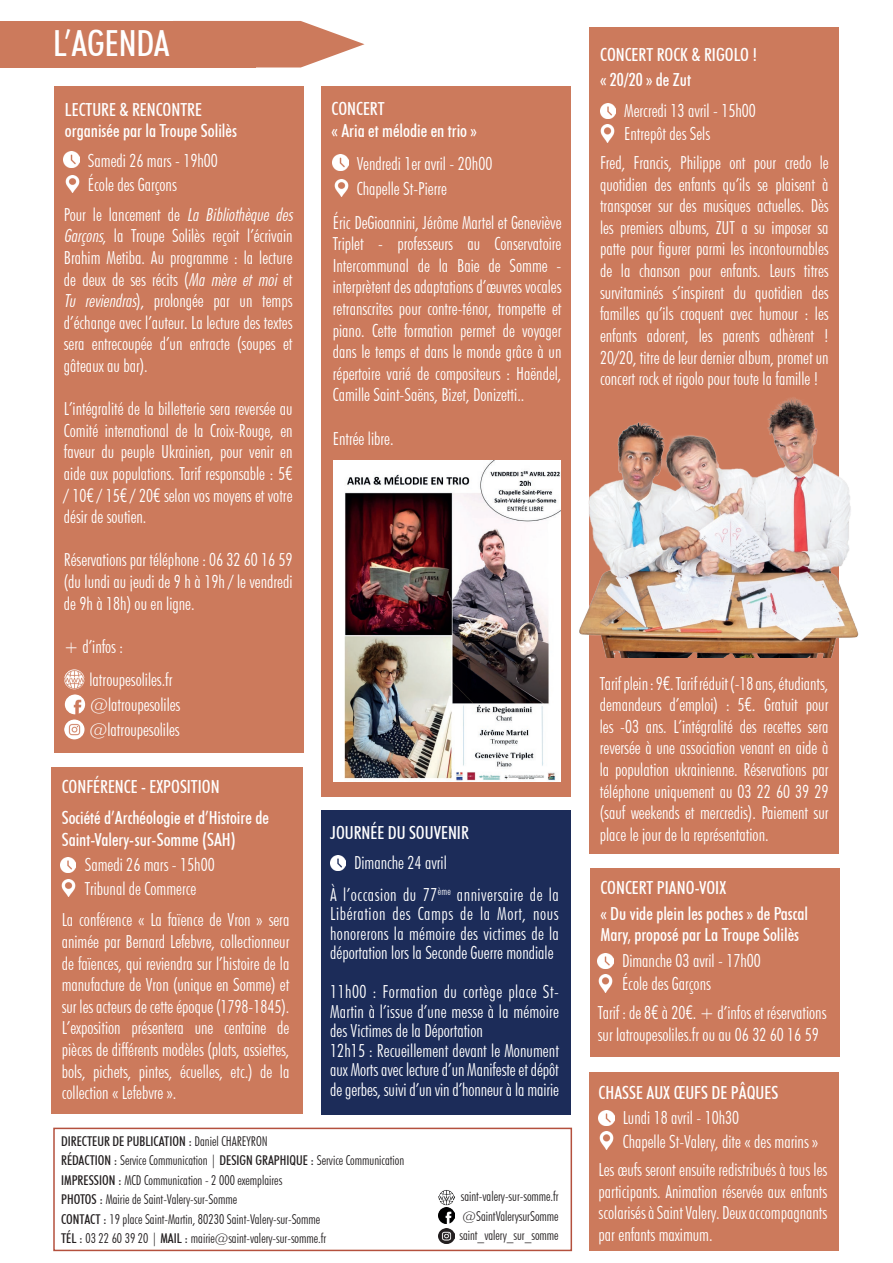
<style>
.page{position:relative;width:893px;height:1263px;background:#fff}
.page>*{position:absolute;margin:0;border:0;box-sizing:border-box;transform-origin:0 0}
.t1{font:500 condensed 36px "Futura BT";color:#fff}
.t2{font:300 condensed 18px/21.6px "Futura BT";color:#fff;text-align:justify}
.t3{font:500 condensed 18px/21.6px "Futura BT";color:#fff}
.t4{font:300 condensed 18px/32px "Futura BT";letter-spacing:.03em;color:#fff}
.t5{font:300 condensed 13.5px/19.5px "Futura BT";color:#231f20}
.s1{font-style:italic}
.s2{font-family:"Futura"}
.s3{font-weight:500}
</style>
<div class="page">
<div style="left:0;top:21px;width:255px;height:47px;background:#cc7a5c"></div>
<svg style="left:255px;top:21px;width:109px;height:46px"></svg>
<div style="left:53px;top:1128px;width:519px;height:123px;border:2px solid #b4503d"></div>
<img style="left:439px;top:1228px;width:15px;height:15px">
<img style="left:439px;top:1208px;width:15px;height:15px">
<img style="left:439px;top:1190px;width:15px;height:15px">
<div style="left:52px;top:767px;width:251px;height:347px;background:#cc7a5c"></div>
<img style="left:61px;top:879px;width:15px;height:18px">
<img style="left:61px;top:858px;width:15px;height:15px">
<div style="left:322px;top:86px;width:249px;height:710px;background:#cc7a5c"></div>
<img style="left:333px;top:155px;width:15px;height:15px">
<img style="left:334px;top:179px;width:15px;height:18px">
<div style="left:54px;top:86px;width:250px;height:667px;background:#cc7a5c"></div>
<img style="left:64px;top:152px;width:15px;height:15px">
<img style="left:65px;top:175px;width:15px;height:18px">
<img style="left:64px;top:669px;width:21px;height:20px;border-radius:10px">
<img style="left:64px;top:719px;width:21px;height:20px;border-radius:10px">
<img style="left:65px;top:694px;width:20px;height:20px;border-radius:10px">
<div style="left:590px;top:869px;width:249px;height:188px;background:#cc7a5c"></div>
<img style="left:598px;top:975px;width:15px;height:17px">
<img style="left:598px;top:953px;width:15px;height:15px">
<div style="left:589px;top:1072px;width:250px;height:179px;background:#cc7a5c"></div>
<div style="left:322px;top:810px;width:249px;height:304px;background:#1c2c59"></div>
<img style="left:599px;top:1132px;width:15px;height:17px">
<img style="left:599px;top:1110px;width:15px;height:16px">
<img style="left:330px;top:855px;width:15px;height:15px">
<div style="left:589px;top:27px;width:250px;height:827px;background:#cc7a5c"></div>
<img style="left:600px;top:125px;width:15px;height:17px">
<img style="left:600px;top:103px;width:15px;height:16px">
<img style="left:504px;top:397px;width:355px;height:260px">
<img style="left:333px;top:461px;width:227px;height:320px">
<h1 class="t1" style="left:53px;top:21px;width:118px">L’AGENDA</h1>
<p class="t3" style="left:65px;top:99px;width:174px">LECTURE &amp; RENCONTRE organisée par la Troupe Solilès</p>
<p class="t2" style="left:88px;top:149px;width:131px;line-height:23.5px">Samedi 26 mars - 19h00<br>École des Garçons</p>
<p class="t2" style="left:64px;top:203px;width:234px;text-align:left">Po u r l e l a n ce m e n t d e <span class="s1">La Bibliothèque des Garçons</span>, la Troupe Solilès reçoit l’écrivain Brahim Metiba. Au programme : la lecture de deux de ses récits (<span class="s1">Ma mère et moi</span> et <span class="s1">Tu reviendras</span>), prolongée par un temps d’échange avec l’auteur. La lecture des textes sera entrecoupée d’un entracte (soupes et gâteaux au bar).</p>
<p class="t2" style="left:64px;top:398px;width:230px">L’intégralité de la billetterie sera reversée au Comité international de la Croix-Rouge, en faveur du peuple Ukrainien, pour venir en aide aux populations. Tarif responsable : 5<span class="s2">€ </span>/ 10<span class="s2">€</span> / 15<span class="s2">€</span> / 20<span class="s2">€</span> selon vos moyens et votre désir de soutien.</p>
<p class="t2" style="left:64px;top:549px;width:230px">Réservations par téléphone : 06 32 60 16 59 (du lundi au jeudi de 9 h à 19h / le vendredi de 9h à 18h) ou en ligne.</p>
<p class="t2" style="left:90px;top:630px;width:84px;line-height:33.3px;text-indent:-26px">+ d’infos : latroupesoliles.fr</p>
<p class="t2" style="left:90px;top:719px;width:92px">@latroupesoliles</p>
<p class="t2" style="left:90px;top:694px;width:92px">@latroupesoliles</p>
<p class="t3" style="left:62px;top:776px;width:159px">CONFÉRENCE - EXPOSITION</p>
<p class="t3" style="left:62px;top:807px;width:209px">Société d’Archéologie et d’Histoire de<br>Saint-Valery-sur-Somme (SAH)</p>
<p class="t2" style="left:85px;top:854px;width:131px">Samedi 26 mars - 15h00</p>
<p class="t2" style="left:85px;top:877px;width:113px">Tribunal de Commerce</p>
<p class="t2" style="left:62px;top:909px;width:229px">La conférence « La faïence de Vron » sera animée par Bernard Lefebvre, collectionneur de faïences, qui reviendra sur l’histoire de la manufacture de Vron (unique en Somme) et sur les acteurs de cette époque (1798-1845).<br>L’exposition présentera une centaine de pièces de différents modèles (plats, assiettes, bols, pichets, pintes, écuelles, etc.) de la collection « Lefebvre ».</p>
<p class="t3" style="left:332px;top:98px;width:147px">CONCERT<br>« Aria et mélodie en trio »</p>
<p class="t2" style="left:357px;top:151px;width:137px;line-height:24.8px">Vendredi 1er avril - 20h00<br>Chapelle St-Pierre</p>
<p class="t2" style="left:333px;top:211px;width:230px">Éric DeGioannini, Jérôme Martel et Geneviève Triplet - professeurs au Conservatoire Intercommunal de la Baie de Somme - interprètent des adaptations d’œuvres vocales retranscrites pour contre-ténor, trompette et piano. Cette formation permet de voyager dans le temps et dans le monde grâce à un répertoire varié de compositeurs : Haëndel, Camille Saint-Saëns, Bizet, Donizetti..</p>
<p class="t2" style="left:333px;top:427px;width:62px">Entrée libre.</p>
<p class="t3" style="left:331px;top:822px;width:140px">JOURNÉE DU SOUVENIR</p>
<p class="t4" style="left:330px;top:846px;width:230px;text-indent:24px">Dimanche 24 avril<br>À l’occasion du 77<sup>ème</sup> anniversaire de la</p>
<p class="t2" style="left:330px;top:904px;width:230px;line-height:19.5px">Libération des Camps de la Mort, nous honorerons la mémoire des victimes de la déportation lors la Seconde Guerre mondiale</p>
<p class="t2" style="left:330px;top:982px;width:230px;line-height:19.5px;text-align:left">11h00 : Formation du cortège place St-Martin à l’issue d’une messe à la mémoire des Victimes de la Déportation<br>12h15 : Recueillement devant le Monument aux Morts avec lecture d’un Manifeste et dépôt de gerbes, suivi d’un vin d’honneur à la mairie</p>
<p class="t5" style="left:61px;top:1131px;width:345px"><span class="s3">DIRECTEUR DE PUBLICATION :</span> Daniel CHAREYRON<br><span class="s3">RÉDACTION :</span> Service Communication | <span class="s3">DESIGN GRAPHIQUE :</span> Service Communication <span class="s3">IMPRESSION :</span> MCD Communication - 2 000 exemplaires<br><span class="s3">PHOTOS :</span> Mairie de Saint-Valery-sur-Somme<br><span class="s3">CONTACT :</span> 19 place Saint-Martin, 80230 Saint-Valery-sur-Somme<br><span class="s3">TÉL :</span> 03 22 60 39 20 | <span class="s3">MAIL :</span> mairie@saint-valery-sur-somme.fr</p>
<p class="t5" style="left:459px;top:1186px;width:101px;text-align:justify">saint-valery-sur-somme.fr @SaintValerysurSomme saint_valery_sur_somme</p>
<p class="t3" style="left:600px;top:41px;width:159px;line-height:25.7px">CONCERT ROCK &amp; RIGOLO ! « 20/20 » de Zut</p>
<p class="t2" style="left:624px;top:123px;width:87px">Entrepôt des Sels</p>
<p class="t2" style="left:624px;top:100px;width:133px">Mercredi 13 avril - 15h00</p>
<p class="t2" style="left:600px;top:152px;width:230px">Fred, Francis, Philippe ont pour credo le quotidien des enfants qu’ils se plaisent à transposer sur des musiques actuelles. Dès les premiers albums, ZUT a su imposer sa patte pour figurer parmi les incontournables de la chanson pour enfants. Leurs titres survitaminés s’inspirent du quotidien des familles qu’ils croquent avec humour : les enfants adorent, les parents adhèrent !<br>20/20, titre de leur dernier album, promet un concert rock et rigolo pour toute la famille !</p>
<p class="t2" style="left:600px;top:672px;width:230px">Tarif plein : 9<span class="s2">€</span>. Tarif réduit (-18 ans, étudiants, demandeurs d’emploi) : 5<span class="s2">€.</span> Gratuit pour les -03 ans. L’intégralité des recettes sera reversée à une association venant en aide à la population ukrainienne. Réservations par téléphone uniquement au 03 22 60 39 29 (sauf weekends et mercredis). Paiement sur place le jour de la représentation.</p>
<p class="t3" style="left:600px;top:875px;width:209px;line-height:25.7px">CONCERT PIANO-VOIX<br>« Du vide plein les poches » de Pascal</p>
<p class="t3" style="left:600px;top:924px;width:200px">Mary, proposé par La Troupe Solilès</p>
<p class="t2" style="left:622px;top:973px;width:90px">École des Garçons</p>
<p class="t2" style="left:622px;top:949px;width:140px">Dimanche 03 avril - 17h00</p>
<p class="t2" style="left:598px;top:1002px;width:230px">Tarif : de 8<span class="s2">€</span> à 20<span class="s2">€</span>. + d’infos et réservations sur latroupesoliles.fr ou au 06 32 60 16 59</p>
<p class="t3" style="left:599px;top:1081px;width:181px">CHASSE AUX ŒUFS DE PÂQUES</p>
<p class="t2" style="left:623px;top:1107px;width:118px">Lundi 18 avril - 10h30</p>
<p class="t2" style="left:599px;top:1159px;width:230px">Les œufs seront ensuite redistribués à tous les participants. Animation réservée aux enfants scolarisés à Saint Valery. Deux accompagnants par enfants maximum.</p>
<p class="t2" style="left:623px;top:1130px;width:197px">Chapelle St-Valery, dite « des marins »</p>
</div>
